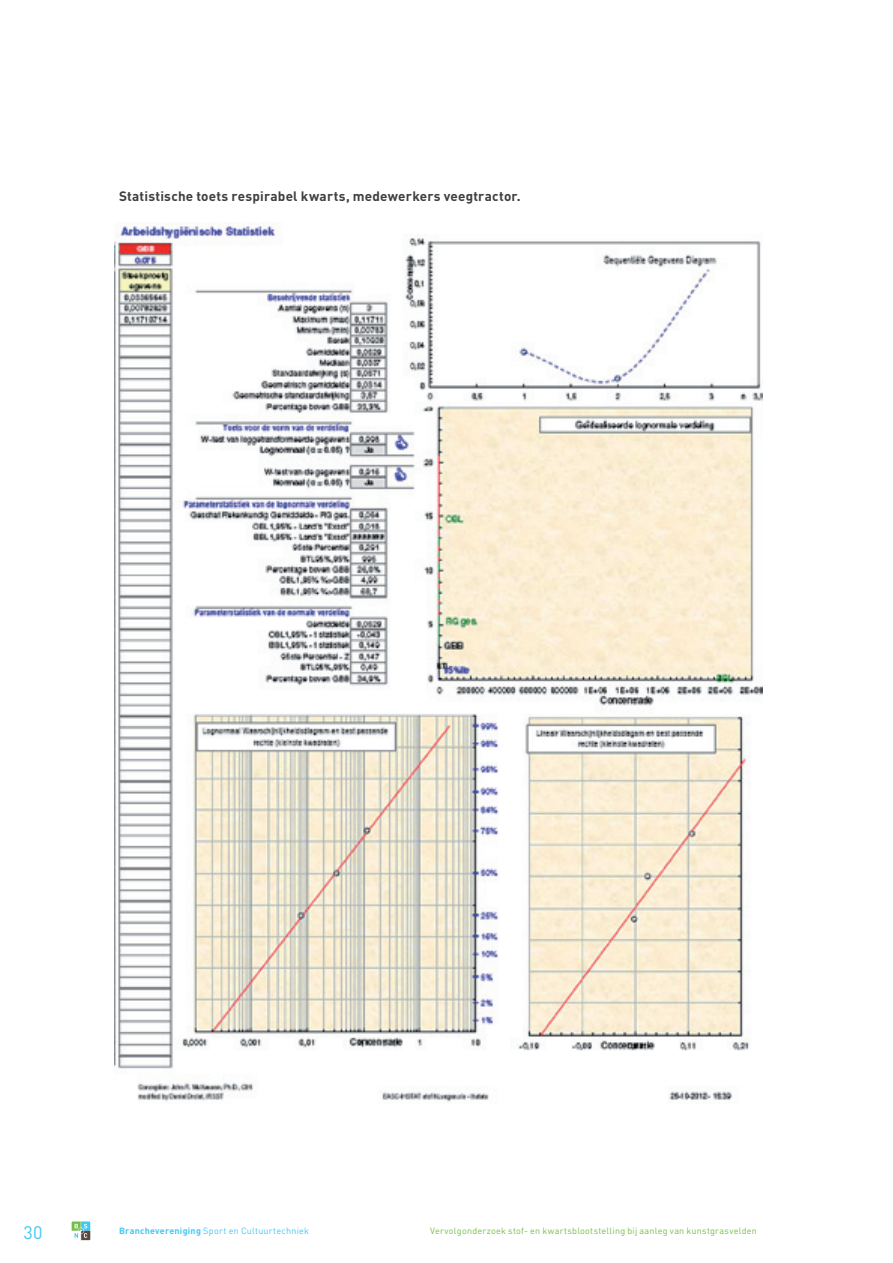
<style>
.page{position:relative;width:893px;height:1263px;background:#fff}
.page>*{position:absolute;margin:0;border:0;box-sizing:border-box;transform-origin:0 0}
.t1{font:18px "DIN";color:#40c7f4}
.t2{font:700 13.5px "DIN";letter-spacing:.015em;color:#3f3f40}
.t3{font:9px "DIN";letter-spacing:.03em;color:#71bf44}
.t4{font:9px "DIN";letter-spacing:.025em;color:#40c7f4}
.s1{font-weight:700}
</style>
<div class="page">
<svg style="left:72px;top:1221px;width:18px;height:19px"></svg>
<img style="left:115px;top:222px;width:648px;height:880px">
<h2 class="t2" style="left:119px;top:187px;width:403px">Statistische toets respirabel kwarts, medewerkers veegtractor.</h2>
<h1 class="t1" style="left:24px;top:1221px;width:21px">30</h1>
<p class="t4" style="left:119px;top:1225px;width:191px"><span class="s1">Branchevereniging</span> Sport en Cultuurtechniek</p>
<p class="t3" style="left:430px;top:1225px;width:328px">Vervolgonderzoek stof- en kwartsblootstelling bij aanleg van kunstgrasvelden</p>
</div>
